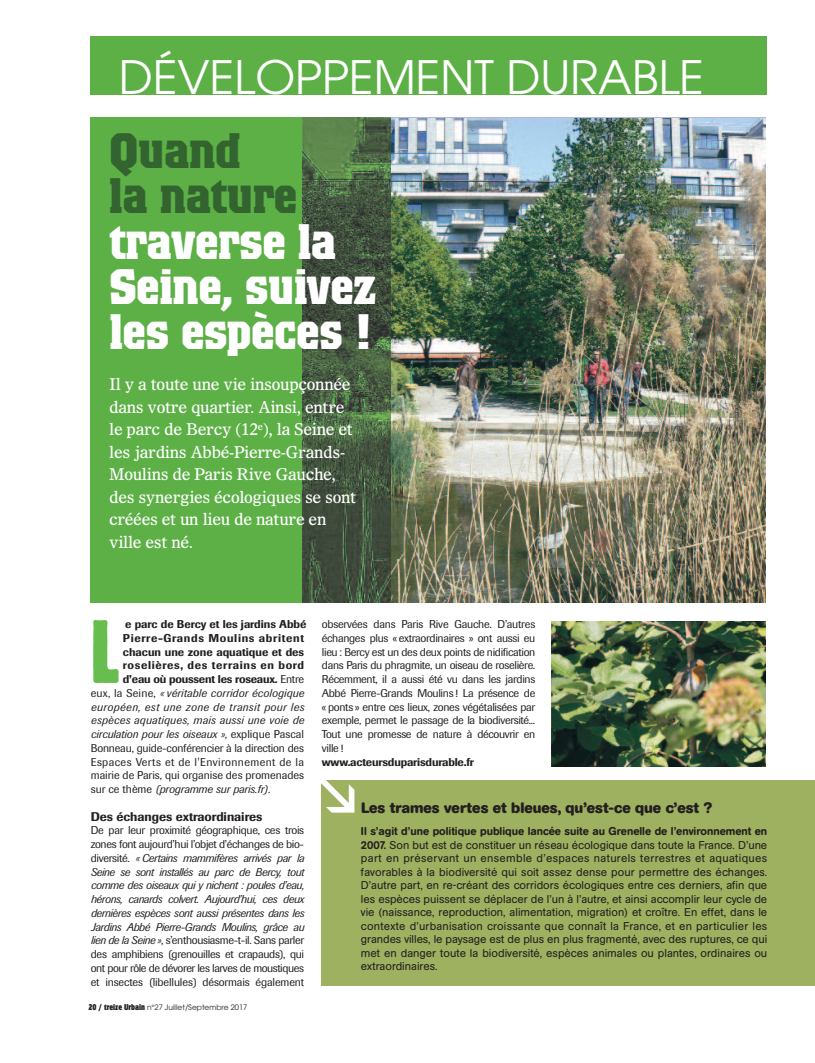
<style>
.page{position:relative;width:815px;height:1063px;background:#fff}
.page>*{position:absolute;margin:0;border:0;box-sizing:border-box;transform-origin:0 0}
.t1{font:89px "Block BE Extra Cn";color:#67bd4d}
.t2{font:700 49.25px/45.1px "Colossalis";letter-spacing:-.01em;color:#fff;scale:.96 1}
.t3{font:700 49.25px/45.1px "Colossalis";letter-spacing:-.01em;color:#336430;scale:.96 1}
.t4{font:45.88px "Avant Garde";color:#fff}
.t5{font:16.25px/22.5px "Olympian";letter-spacing:-.02em;color:#fff;scale:.96 1}
.t6{font:700 15px "AG Book Rounded";color:#231f20}
.t7{font:500 12.5px "Imago";color:#231f20}
.t8{font:11.25px/13.8px "Imago";letter-spacing:-.01em;color:#231f20;text-align:justify}
.t9{font:11.25px/13.5px "AG Book Rounded";color:#231f20;text-align:justify}
.t10{font:500 11.25px "Imago";color:#231f20}
.t11{font:italic 11.25px "Imago";letter-spacing:.02em;color:#231f20}
.t12{font:italic 11.25px "Imago";color:#231f20}
.t13{font:500 11.25px "Imago";letter-spacing:.06em;color:#231f20}
.t14{font:italic 11.25px "Imago";letter-spacing:.04em;color:#231f20}
.t15{font:11.25px "Imago";letter-spacing:.035em;color:#231f20}
.t16{font:500 11.25px "Imago";letter-spacing:-.02em;color:#231f20}
.t17{font:7.5px "Avant Garde";color:#231f20}
.s1{font-weight:400}
.s2{font-style:normal}
.s3{font-style:italic}
.s4{font-family:"Motter Corpus MM 300 wd"}
.s5{font-weight:500}
</style>
<div class="page">
<div style="left:90px;top:36px;width:676px;height:58px;background:#5cb046"></div>
<img style="left:391px;top:118px;width:374px;height:485px">
<div style="left:90px;top:118px;width:213px;height:485px;background:#5cb046"></div>
<img style="left:302px;top:118px;width:89px;height:485px">
<div style="left:321px;top:780px;width:494px;height:206px;background:#9eb160"></div>
<svg style="left:321px;top:780px;width:33px;height:33px"></svg>
<img style="left:552px;top:622px;width:213px;height:144px">
<h3 class="t4" style="left:119px;top:61px;width:587px">DÉVELOPPEMENT DURABLE</h3>
<h2 class="t3" style="left:109px;top:132px;width:198px">Quand<br>la nature</h2>
<h2 class="t2" style="left:109px;top:223px;width:279px">traverse la<br>Seine, suivez les espèces !</h2>
<p class="t5" style="left:109px;top:374px;width:259px">Il y a toute une vie insoupçonnée dans votre quartier. Ainsi, entre le parc de Bercy (12<sup>e</sup>), la Seine et les jardins Abbé-Pierre-Grands-<br>Moulins de Paris Rive Gauche, des synergies écologiques se sont créées et un lieu de nature en ville est né.</p>
<h1 class="t1" style="left:91px;top:621px;width:29px">L</h1>
<p class="t10" style="left:125px;top:620px;width:183px">e parc de Bercy et les jardins Abbé</p>
<p class="t13" style="left:123px;top:634px;width:183px">Pierre-Grands Moulins abritent</p>
<p class="t10" style="left:123px;top:648px;width:183px">chacun une zone aquatique et des</p>
<p class="t13" style="left:123px;top:661px;width:183px">roselières, des terrains en bord</p>
<p class="t16" style="left:123px;top:675px;width:183px">d’eau où poussent les roseaux. <span class="s1">Entre</span></p>
<p class="t11" style="left:91px;top:689px;width:215px"><span class="s2">eux, la Seine,</span> « véritable corridor écologique</p>
<p class="t14" style="left:91px;top:703px;width:215px">européen, est une zone de transit pour les</p>
<p class="t11" style="left:91px;top:716px;width:215px">espèces aquatiques, mais aussi une voie de</p>
<p class="t12" style="left:91px;top:730px;width:215px">circulation pour les oiseaux »<span class="s2">, explique Pascal</span></p>
<p class="t8" style="left:91px;top:742px;width:215px">Bonneau, guide-conférencier à la direction des</p>
<p class="t15" style="left:91px;top:757px;width:215px">Espaces Verts et de l'Environnement de la</p>
<p class="t8" style="left:91px;top:769px;width:215px">mairie de Paris, qui organise des promenades</p>
<p class="t12" style="left:91px;top:785px;width:181px"><span class="s2">sur ce thème</span> (programme sur paris.fr).</p>
<p class="t7" style="left:91px;top:812px;width:173px">Des échanges extraordinaires</p>
<p class="t8" style="left:91px;top:824px;width:215px">De par leur proximité géographique, ces trois zones font aujourd’hui l’objet d’échanges de bio&shy;diversité. <span class="s3">« Certains mammifères arrivés par la Seine se sont installés au parc de Bercy, tout comme des oiseaux qui y nichent : poules d’eau, hérons, canards colvert. Aujourd’hui, ces deux dernières espèces sont aussi présentes dans les Jardins Abbé Pierre-Grands Moulins, grâce au lien de la Seine »</span>, s’enthousiasme-t-il. Sans parler des amphibiens (grenouilles et crapauds), qui ont pour rôle de dévorer les larves de moustiques et insectes (libellules) désormais également</p>
<p class="t17" style="left:89px;top:1004px;width:160px"><span class="s4">20 / treize Urbain</span> n°27 Juillet/Septembre 2017</p>
<p class="t8" style="left:322px;top:618px;width:215px">observées dans Paris Rive Gauche. D’autres échanges plus « extraordinaires » ont aussi eu lieu : Bercy est un des deux points de nidification dans Paris du phragmite, un oiseau de roselière.<br>Récemment, il a aussi été vu dans les jardins Abbé Pierre-Grands Moulins ! La présence de « ponts » entre ces lieux, zones végétalisées par exemple, permet le passage de la biodiversité...<br>Tout une promesse de nature à découvrir en ville !</p>
<p class="t10" style="left:322px;top:758px;width:154px">www.acteursduparisdurable.fr</p>
<h3 class="t6" style="left:361px;top:803px;width:353px">Les trames vertes et bleues, qu’est-ce que c’est ?</h3>
<p class="t9" style="left:361px;top:826px;width:408px"><span class="s5">Il s’agit d’une politique publique lancée suite au Grenelle de l’environnement en 2007.</span> Son but est de constituer un réseau écologique dans toute la France. D’une part en préservant un ensemble d’espaces naturels terrestres et aquatiques favorables à la biodiversité qui soit assez dense pour permettre des échanges.<br>D’autre part, en re-créant des corridors écologiques entre ces derniers, afin que les espèces puissent se déplacer de l’un à l’autre, et ainsi accomplir leur cycle de vie (naissance, reproduction, alimentation, migration) et croître. En effet, dans le contexte d’urbanisation croissante que connaît la France, et en particulier les grandes villes, le paysage est de plus en plus fragmenté, avec des ruptures, ce qui met en danger toute la biodiversité, espèces animales ou plantes, ordinaires ou extraordinaires.</p>
</div>
